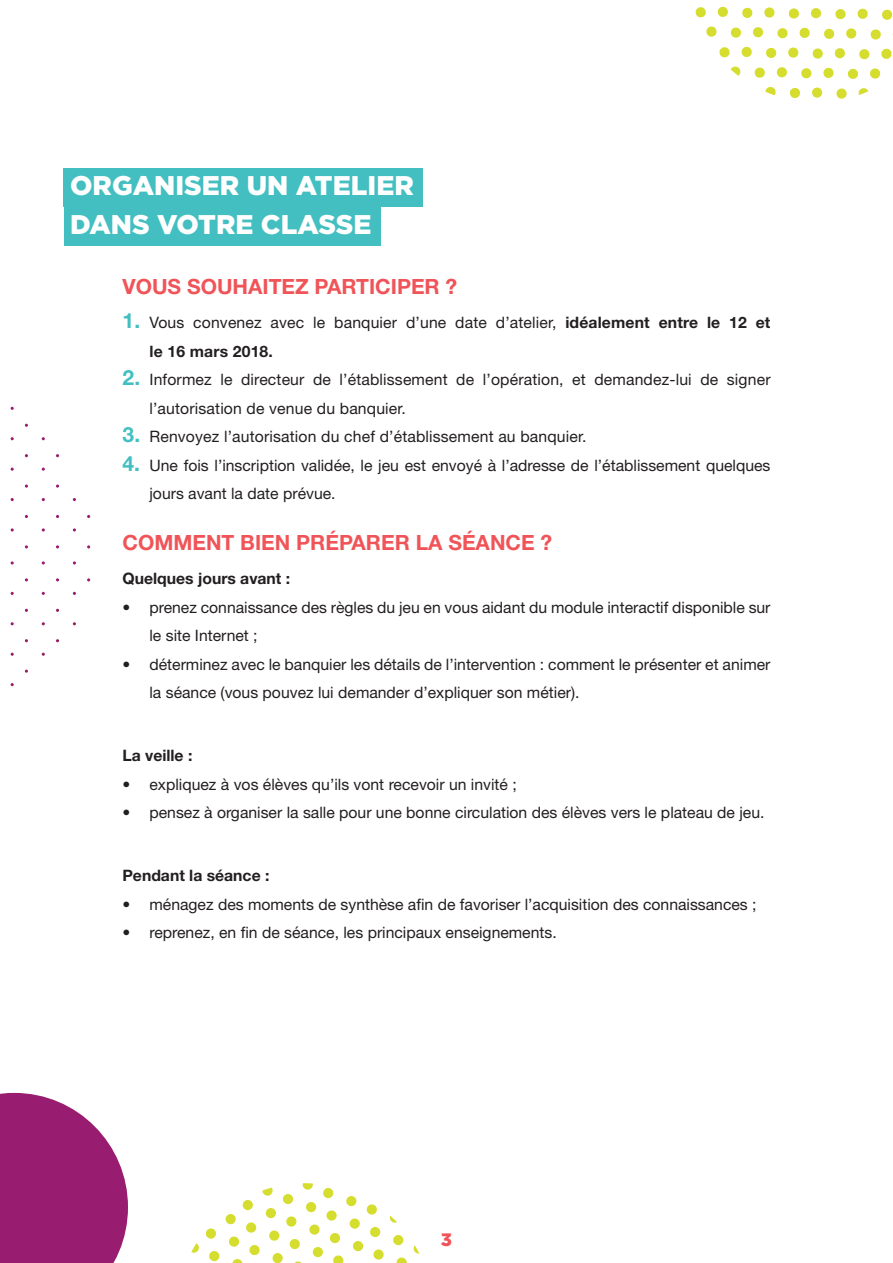
<style>
.page{position:relative;width:893px;height:1263px;background:#fff}
.page>*{position:absolute;margin:0;border:0;box-sizing:border-box;transform-origin:0 0}
.t1{font:900 27px/39px "Gotham";color:#fff}
.t2{font:700 21px "Helvetica Neue";color:#f05458}
.t3{font:900 18px "Gotham";color:#f05458}
.t4{font:15.75px/28.5px "Helvetica Neue";color:#231f20}
.t5{font:700 15.75px "Helvetica Neue";color:#231f20}
.s1{font-weight:700;font-size:21px;color:#43bfc1}
.s2{font-weight:700}
</style>
<div class="page">
<svg style="left:882px;top:9px;width:11px;height:11px"></svg>
<svg style="left:870px;top:29px;width:11px;height:11px"></svg>
<svg style="left:859px;top:49px;width:11px;height:11px"></svg>
<svg style="left:847px;top:68px;width:11px;height:11px"></svg>
<svg style="left:836px;top:88px;width:11px;height:11px"></svg>
<svg style="left:835px;top:9px;width:11px;height:11px"></svg>
<svg style="left:824px;top:28px;width:11px;height:11px"></svg>
<svg style="left:812px;top:48px;width:11px;height:11px"></svg>
<svg style="left:801px;top:68px;width:11px;height:11px"></svg>
<svg style="left:789px;top:87px;width:11px;height:11px"></svg>
<svg style="left:788px;top:8px;width:11px;height:11px"></svg>
<svg style="left:777px;top:28px;width:11px;height:11px"></svg>
<svg style="left:766px;top:47px;width:11px;height:11px"></svg>
<svg style="left:754px;top:67px;width:11px;height:11px"></svg>
<svg style="left:742px;top:7px;width:11px;height:11px"></svg>
<svg style="left:730px;top:27px;width:11px;height:11px"></svg>
<svg style="left:719px;top:47px;width:11px;height:11px"></svg>
<svg style="left:695px;top:7px;width:11px;height:11px"></svg>
<svg style="left:881px;top:48px;width:11px;height:11px"></svg>
<svg style="left:870px;top:68px;width:11px;height:11px"></svg>
<svg style="left:858px;top:88px;width:10px;height:7px"></svg>
<svg style="left:857px;top:8px;width:11px;height:11px"></svg>
<svg style="left:846px;top:28px;width:11px;height:11px"></svg>
<svg style="left:834px;top:48px;width:11px;height:11px"></svg>
<svg style="left:823px;top:67px;width:11px;height:11px"></svg>
<svg style="left:812px;top:87px;width:11px;height:11px"></svg>
<svg style="left:811px;top:8px;width:11px;height:11px"></svg>
<svg style="left:799px;top:27px;width:11px;height:11px"></svg>
<svg style="left:788px;top:47px;width:11px;height:11px"></svg>
<svg style="left:776px;top:67px;width:11px;height:11px"></svg>
<svg style="left:765px;top:86px;width:11px;height:9px"></svg>
<svg style="left:764px;top:7px;width:11px;height:11px"></svg>
<svg style="left:753px;top:27px;width:11px;height:11px"></svg>
<svg style="left:741px;top:46px;width:11px;height:11px"></svg>
<svg style="left:731px;top:66px;width:10px;height:10px"></svg>
<svg style="left:717px;top:6px;width:11px;height:11px"></svg>
<svg style="left:706px;top:26px;width:11px;height:11px"></svg>
<svg style="left:25px;top:484px;width:3px;height:4px"></svg>
<svg style="left:56px;top:484px;width:3px;height:4px"></svg>
<svg style="left:0;top:1093px;width:128px;height:170px"></svg>
<div style="left:64px;top:202px;width:317px;height:44px;background:#43bfc1"></div>
<div style="left:64px;top:168px;width:359px;height:39px;background:#43bfc1"></div>
<svg style="left:209px;top:1250px;width:11px;height:11px"></svg>
<svg style="left:205px;top:1228px;width:11px;height:11px"></svg>
<svg style="left:249px;top:1244px;width:11px;height:11px"></svg>
<svg style="left:246px;top:1222px;width:11px;height:11px"></svg>
<svg style="left:242px;top:1199px;width:11px;height:11px"></svg>
<svg style="left:294px;top:1261px;width:8px;height:2px"></svg>
<svg style="left:289px;top:1238px;width:11px;height:11px"></svg>
<svg style="left:286px;top:1216px;width:11px;height:11px"></svg>
<div style="left:283px;top:1193px;width:10px;height:11px;background:#d5dd2e;border-radius:5px"></div>
<svg style="left:333px;top:1255px;width:11px;height:8px"></svg>
<svg style="left:329px;top:1232px;width:11px;height:11px"></svg>
<div style="left:326px;top:1210px;width:11px;height:11px;background:#d5dd2e;border-radius:5px"></div>
<svg style="left:323px;top:1187px;width:11px;height:11px"></svg>
<div style="left:373px;top:1249px;width:11px;height:11px;background:#d5dd2e;border-radius:5px"></div>
<svg style="left:370px;top:1226px;width:11px;height:11px"></svg>
<svg style="left:366px;top:1204px;width:11px;height:11px"></svg>
<svg style="left:413px;top:1245px;width:6px;height:9px"></svg>
<svg style="left:191px;top:1243px;width:8px;height:10px"></svg>
<svg style="left:232px;top:1259px;width:11px;height:4px"></svg>
<div style="left:229px;top:1236px;width:10px;height:11px;background:#d5dd2e;border-radius:5px"></div>
<div style="left:225px;top:1214px;width:11px;height:10px;background:#d5dd2e;border-radius:5px"></div>
<div style="left:272px;top:1253px;width:11px;height:10px;background:#d5dd2e;border-radius:5px"></div>
<svg style="left:269px;top:1230px;width:11px;height:11px"></svg>
<div style="left:265px;top:1208px;width:11px;height:10px;background:#d5dd2e;border-radius:5px"></div>
<svg style="left:262px;top:1187px;width:11px;height:9px"></svg>
<div style="left:312px;top:1247px;width:11px;height:10px;background:#d5dd2e;border-radius:5px"></div>
<div style="left:309px;top:1224px;width:11px;height:11px;background:#d5dd2e;border-radius:5px"></div>
<svg style="left:306px;top:1201px;width:11px;height:11px"></svg>
<svg style="left:303px;top:1183px;width:10px;height:7px"></svg>
<svg style="left:353px;top:1240px;width:10px;height:11px"></svg>
<svg style="left:349px;top:1218px;width:11px;height:11px"></svg>
<svg style="left:346px;top:1195px;width:11px;height:11px"></svg>
<svg style="left:396px;top:1257px;width:11px;height:6px"></svg>
<svg style="left:393px;top:1234px;width:11px;height:11px"></svg>
<svg style="left:390px;top:1216px;width:7px;height:7px"></svg>
<h1 class="t1" style="left:70px;top:166px;width:345px">ORGANISER UN ATELIER<br>DANS VOTRE CLASSE</h1>
<h2 class="t2" style="left:122px;top:273px;width:336px">VOUS SOUHAITEZ PARTICIPER ?</h2>
<p class="t4" style="left:149px;top:308px;width:622px;text-indent:-27px"><span class="s1">1.</span> Vous convenez avec le banquier d’une date d’atelier, <span class="s2">idéalement entre le 12 et le 16 mars 2018.</span></p>
<p class="t4" style="left:149px;top:365px;width:623px;text-indent:-27px"><span class="s1">2.</span> Informez le directeur de l’établissement de l’opération, et demandez-lui de signer l’autorisation de venue du banquier.</p>
<p class="t4" style="left:122px;top:422px;width:465px"><span class="s1">3.</span> Renvoyez l’autorisation du chef d’établissement au banquier.</p>
<p class="t4" style="left:149px;top:451px;width:623px;text-indent:-27px"><span class="s1">4.</span> Une fois l’inscription validée, le jeu est envoyé à l’adresse de l’établissement quelques jours avant la date prévue.</p>
<h2 class="t2" style="left:122px;top:529px;width:431px">COMMENT BIEN PRÉPARER LA SÉANCE ?</h2>
<p class="t5" style="left:122px;top:569px;width:169px">Quelques jours avant :</p>
<p class="t4" style="left:149px;top:593px;width:623px;text-indent:-27px">• prenez connaissance des règles du jeu en vous aidant du module interactif disponible sur le site Internet ;</p>
<p class="t4" style="left:149px;top:650px;width:622px;text-indent:-27px">• déterminez avec le banquier les détails de l’intervention : comment le présenter et animer la séance (vous pouvez lui demander d’expliquer son métier).</p>
<p class="t5" style="left:122px;top:746px;width:71px">La veille :</p>
<p class="t4" style="left:122px;top:770px;width:396px">• expliquez à vos élèves qu’ils vont recevoir un invité ;</p>
<p class="t4" style="left:122px;top:798px;width:644px">• pensez à organiser la salle pour une bonne circulation des élèves vers le plateau de jeu.</p>
<p class="t5" style="left:122px;top:866px;width:149px">Pendant la séance :</p>
<p class="t4" style="left:122px;top:890px;width:636px">• ménagez des moments de synthèse afin de favoriser l’acquisition des connaissances ;</p>
<p class="t4" style="left:122px;top:918px;width:436px">• reprenez, en fin de séance, les principaux enseignements.</p>
<p class="t3" style="left:441px;top:1227px;width:13px">3</p>
</div>
